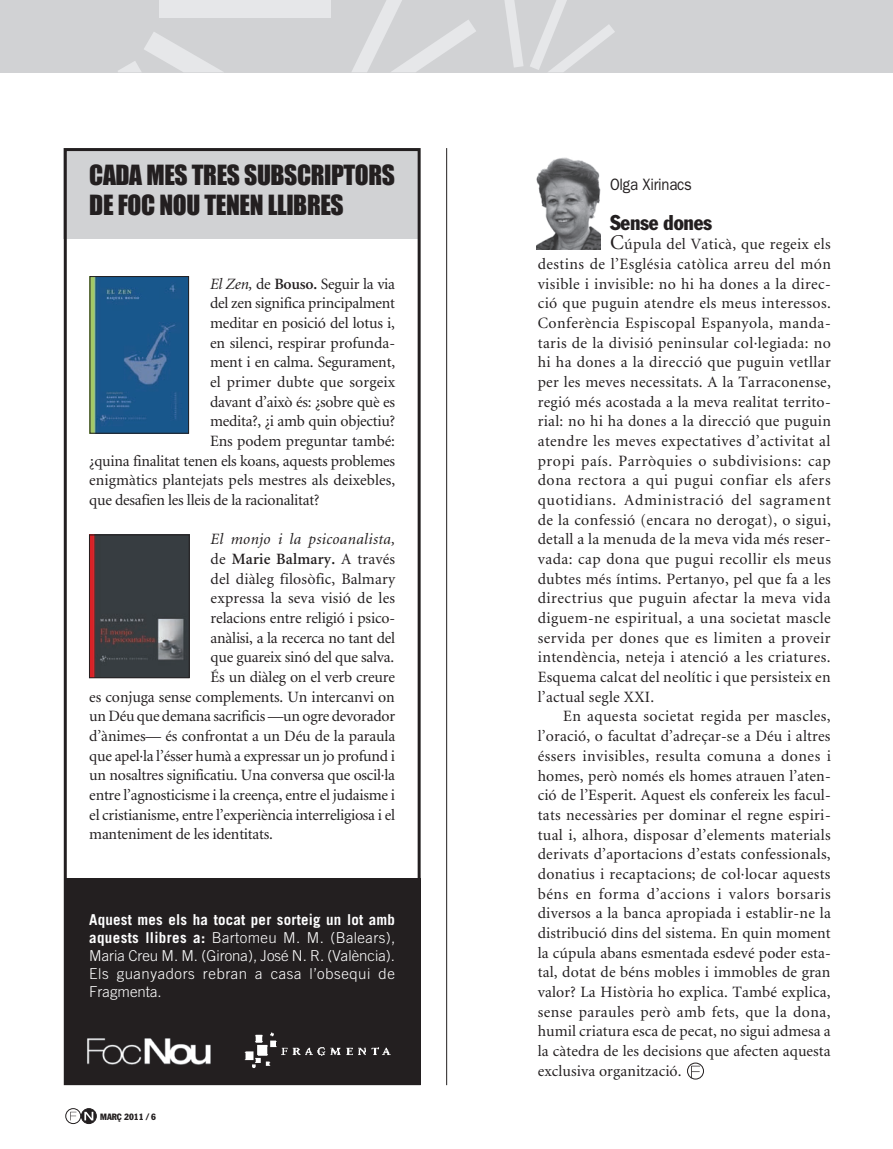
<style>
.page{position:relative;width:893px;height:1149px;background:#fff}
.page>*{position:absolute;margin:0;border:0;box-sizing:border-box;transform-origin:0 0}
.t1{font:25.5px/30px "Impact";letter-spacing:-.015em;color:#231f20}
.t2{font:condensed 21px "Franklin Gothic";letter-spacing:-.015em;color:#231f20}
.t3{font:16.5px "Franklin Gothic";letter-spacing:-.015em;color:#231f20;scale:.9 1}
.t4{font:15.75px "Minion";letter-spacing:.015em;color:#231f20}
.t5{font:15.75px "Minion";letter-spacing:-.015em;color:#231f20}
.t6{font:15.75px "Minion";letter-spacing:.035em;color:#231f20}
.t7{font:15.75px "Minion";letter-spacing:-.005em;color:#231f20}
.t8{font:15.75px "Minion";letter-spacing:-.01em;color:#231f20}
.t9{font:15.75px "Minion";letter-spacing:.05em;color:#231f20}
.t10{font:italic 15.75px "Minion";letter-spacing:.02em;color:#231f20}
.t11{font:600 15.75px "Minion";letter-spacing:.01em;color:#231f20}
.t12{font:300 15px/18px "Trade Gothic";letter-spacing:.035em;color:#fff;text-align:justify}
.t13{font:condensed 9px "Franklin Gothic";color:#231f20}
.s1{font-style:italic}
.s2{font-weight:600}
.s3{font-weight:400}
.s4{font-weight:700}
.s5{font-size:21px}
</style>
<div class="page">
<svg style="left:81px;top:1108px;width:15px;height:15px"></svg>
<div style="left:81px;top:1107px;width:16px;height:16px;border:1px solid #231f20;border-radius:50%"></div>
<svg style="left:70px;top:1111px;width:6px;height:8px"></svg>
<svg style="left:84px;top:1111px;width:9px;height:8px"></svg>
<div style="left:65px;top:1107px;width:16px;height:16px;border:1px solid #231f20;border-radius:50%"></div>
<div style="left:71px;top:0;width:822px;height:72px;background:#d1d2d4"></div>
<svg style="left:118px;top:32px;width:105px;height:40px"></svg>
<div style="left:159px;top:0;width:171px;height:18px;background:#e6e7e9"></div>
<svg style="left:352px;top:0;width:124px;height:72px"></svg>
<svg style="left:530px;top:0;width:85px;height:72px"></svg>
<svg style="left:504px;top:0;width:19px;height:67px"></svg>
<div style="left:0;top:0;width:79px;height:72px;background:#d1d2d4"></div>
<img style="left:536px;top:157px;width:64px;height:92px">
<svg style="left:691px;top:1065px;width:9px;height:12px"></svg>
<div style="left:687px;top:1062px;width:17px;height:17px;border:1px solid #231f20;border-radius:50%"></div>
<hr style="left:446px;top:148px;width:1px;height:936px;background:#231f20">
<div style="left:64px;top:148px;width:355px;height:90px;background:#d1d2d4"></div>
<div style="left:64px;top:878px;width:357px;height:206px;background:#231f20"></div>
<div style="left:64px;top:148px;width:357px;height:936px;border:3px solid #231f20"></div>
<img style="left:87px;top:1038px;width:124px;height:26px">
<img style="left:244px;top:1032px;width:147px;height:36px">
<img style="left:92px;top:278px;width:95px;height:153px">
<div style="left:90px;top:276px;width:99px;height:157px;border:1px solid #231f20"></div>
<img style="left:91px;top:536px;width:96px;height:139px">
<div style="left:89px;top:534px;width:100px;height:143px;border:1px solid #231f20"></div>
<p class="t1" style="left:89px;top:159px;width:307px">CADA MES TRES SUBSCRIPTORS<br>DE FOC NOU TENEN LLIBRES</p>
<p class="t5" style="left:210px;top:276px;width:187px"><span class="s1">El Zen,</span> de <span class="s2">Bouso.</span> Seguir la via</p>
<p class="t5" style="left:210px;top:295px;width:187px">del zen significa principalment</p>
<p class="t8" style="left:210px;top:315px;width:186px">meditar en posició del lotus i,</p>
<p class="t7" style="left:210px;top:335px;width:187px">en silenci, respirar profunda-</p>
<p class="t8" style="left:210px;top:354px;width:187px">ment i en calma. Segurament,</p>
<p class="t4" style="left:210px;top:374px;width:187px">el primer dubte que sorgeix</p>
<p class="t5" style="left:210px;top:394px;width:187px">davant d’això és: ¿sobre què es</p>
<p class="t5" style="left:210px;top:413px;width:187px">medita?, ¿i amb quin objectiu?</p>
<p class="t7" style="left:210px;top:433px;width:186px">Ens podem preguntar també:</p>
<p class="t5" style="left:89px;top:453px;width:307px">¿quina finalitat tenen els koans, aquests problemes</p>
<p class="t4" style="left:89px;top:472px;width:307px">enigmàtics plantejats pels mestres als deixebles,</p>
<p class="t5" style="left:89px;top:492px;width:232px">que desafien les lleis de la racionalitat?</p>
<p class="t10" style="left:211px;top:531px;width:186px">El monjo i la psicoanalista,</p>
<p class="t11" style="left:211px;top:551px;width:186px"><span class="s3">de</span> Marie Balmary. <span class="s3">A través</span></p>
<p class="t4" style="left:211px;top:570px;width:186px">del diàleg filosòfic, Balmary</p>
<p class="t4" style="left:211px;top:590px;width:186px">expressa la seva visió de les</p>
<p class="t8" style="left:211px;top:610px;width:186px">relacions entre religió i psico-</p>
<p class="t5" style="left:211px;top:629px;width:186px">anàlisi, a la recerca no tant del</p>
<p class="t5" style="left:211px;top:649px;width:185px">que guareix sinó del que salva.</p>
<p class="t8" style="left:211px;top:669px;width:186px">És un diàleg on el verb creure</p>
<p class="t7" style="left:89px;top:688px;width:307px">es conjuga sense complements. Un intercanvi on</p>
<p class="t5" style="left:89px;top:708px;width:307px">un Déu que demana sacrificis —un ogre devorador</p>
<p class="t7" style="left:89px;top:728px;width:308px">d’ànimes— és confrontat a un Déu de la paraula</p>
<p class="t5" style="left:89px;top:747px;width:307px">que apel·la l’ésser humà a expressar un jo profund i</p>
<p class="t5" style="left:89px;top:767px;width:307px">un nosaltres significatiu. Una conversa que oscil·la</p>
<p class="t5" style="left:89px;top:787px;width:307px">entre l’agnosticisme i la creença, entre el judaisme i</p>
<p class="t5" style="left:89px;top:806px;width:307px">el cristianisme, entre l’experiència interreligiosa i el</p>
<p class="t5" style="left:89px;top:826px;width:185px">manteniment de les identitats.</p>
<p class="t12" style="left:89px;top:910px;width:307px"><span class="s4">Aquest mes els ha tocat per sorteig un lot amb aquests llibres a:</span> Bartomeu M. M. (Balears), Maria Creu M. M. (Girona), José N. R. (València).<br>Els guanyadors rebran a casa l’obsequi de Fragmenta.</p>
<p class="t13" style="left:100px;top:1110px;width:57px">març 2011 / 6</p>
<p class="t3" style="left:610px;top:175px;width:92px">Olga Xirinacs</p>
<p class="t2" style="left:610px;top:209px;width:104px">Sense dones</p>
<p class="t4" style="left:610px;top:236px;width:222px"><span class="s5">C</span>úpula del Vaticà, que regeix els</p>
<p class="t4" style="left:538px;top:256px;width:295px">destins de l’Església catòlica arreu del món</p>
<p class="t4" style="left:538px;top:276px;width:294px">visible i invisible: no hi ha dones a la direc-</p>
<p class="t4" style="left:538px;top:295px;width:295px">ció que puguin atendre els meus interessos.</p>
<p class="t4" style="left:538px;top:315px;width:294px">Conferència Espiscopal Espanyola, manda-</p>
<p class="t4" style="left:538px;top:335px;width:295px">taris de la divisió peninsular col·legiada: no</p>
<p class="t4" style="left:538px;top:354px;width:295px">hi ha dones a la direcció que puguin vetllar</p>
<p class="t4" style="left:538px;top:374px;width:295px">per les meves necessitats. A la Tarraconense,</p>
<p class="t4" style="left:538px;top:394px;width:294px">regió més acostada a la meva realitat territo-</p>
<p class="t4" style="left:538px;top:413px;width:295px">rial: no hi ha dones a la direcció que puguin</p>
<p class="t4" style="left:538px;top:433px;width:294px">atendre les meves expectatives d’activitat al</p>
<p class="t6" style="left:538px;top:453px;width:295px">propi país. Parròquies o subdivisions: cap</p>
<p class="t6" style="left:538px;top:472px;width:294px">dona rectora a qui pugui confiar els afers</p>
<p class="t9" style="left:538px;top:492px;width:295px">quotidians. Administració del sagrament</p>
<p class="t4" style="left:538px;top:512px;width:295px">de la confessió (encara no derogat), o sigui,</p>
<p class="t4" style="left:538px;top:531px;width:294px">detall a la menuda de la meva vida més reser-</p>
<p class="t4" style="left:538px;top:551px;width:295px">vada: cap dona que pugui recollir els meus</p>
<p class="t4" style="left:538px;top:570px;width:295px">dubtes més íntims. Pertanyo, pel que fa a les</p>
<p class="t4" style="left:538px;top:590px;width:294px">directrius que puguin afectar la meva vida</p>
<p class="t4" style="left:538px;top:610px;width:295px">diguem-ne espiritual, a una societat mascle</p>
<p class="t6" style="left:538px;top:629px;width:294px">servida per dones que es limiten a proveir</p>
<p class="t4" style="left:538px;top:649px;width:294px">intendència, neteja i atenció a les criatures.</p>
<p class="t4" style="left:538px;top:669px;width:294px">Esquema calcat del neolític i que persisteix en</p>
<p class="t4" style="left:538px;top:688px;width:118px">l’actual segle XXI.</p>
<p class="t4" style="left:563px;top:708px;width:269px">En aquesta societat regida per mascles,</p>
<p class="t4" style="left:538px;top:728px;width:294px">l’oració, o facultat d’adreçar-se a Déu i altres</p>
<p class="t4" style="left:538px;top:747px;width:295px">éssers invisibles, resulta comuna a dones i</p>
<p class="t4" style="left:538px;top:767px;width:294px">homes, però només els homes atrauen l’aten-</p>
<p class="t4" style="left:538px;top:787px;width:294px">ció de l’Esperit. Aquest els confereix les facul-</p>
<p class="t4" style="left:538px;top:806px;width:294px">tats necessàries per dominar el regne espiri-</p>
<p class="t4" style="left:538px;top:826px;width:294px">tual i, alhora, disposar d’elements materials</p>
<p class="t4" style="left:538px;top:846px;width:294px">derivats d’aportacions d’estats confessionals,</p>
<p class="t4" style="left:538px;top:865px;width:294px">donatius i recaptacions; de col·locar aquests</p>
<p class="t6" style="left:538px;top:885px;width:295px">béns en forma d’accions i valors borsaris</p>
<p class="t4" style="left:538px;top:905px;width:295px">diversos a la banca apropiada i establir-ne la</p>
<p class="t4" style="left:538px;top:924px;width:294px">distribució dins del sistema. En quin moment</p>
<p class="t4" style="left:538px;top:944px;width:294px">la cúpula abans esmentada esdevé poder esta-</p>
<p class="t4" style="left:538px;top:964px;width:294px">tal, dotat de béns mobles i immobles de gran</p>
<p class="t4" style="left:538px;top:983px;width:294px">valor? La Història ho explica. També explica,</p>
<p class="t4" style="left:538px;top:1003px;width:294px">sense paraules però amb fets, que la dona,</p>
<p class="t4" style="left:538px;top:1023px;width:294px">humil criatura esca de pecat, no sigui admesa a</p>
<p class="t4" style="left:538px;top:1042px;width:295px">la càtedra de les decisions que afecten aquesta</p>
<p class="t4" style="left:538px;top:1062px;width:145px">exclusiva organització.</p>
</div>
